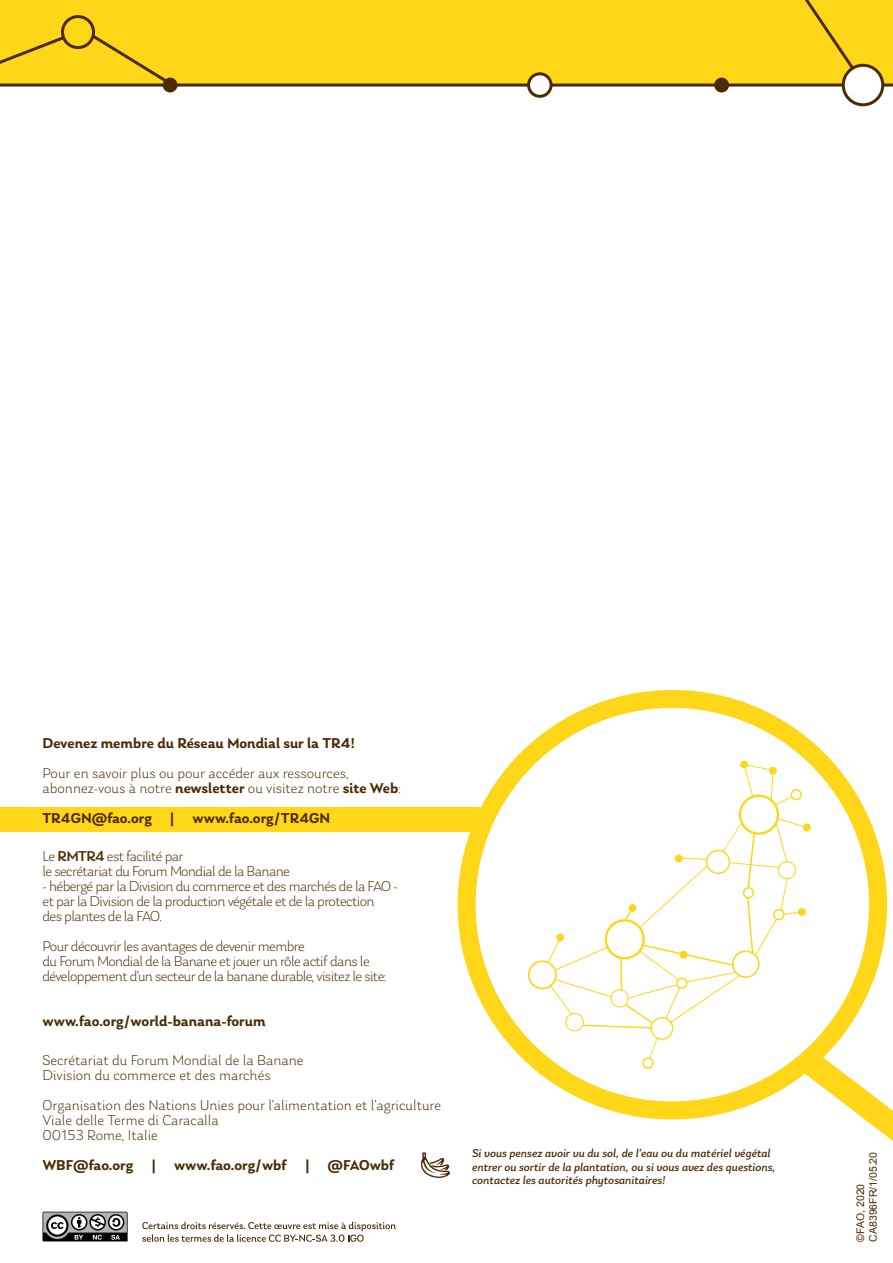
<style>
.page{position:relative;width:893px;height:1263px;background:#fff}
.page>*{position:absolute;margin:0;border:0;box-sizing:border-box;transform-origin:0 0}
.t1{font:300 15px/15px "Laca";letter-spacing:-.04em;color:#4b2a05}
.t2{font:300 15px/15px "Laca";color:#4b2a05}
.t3{font:600 15px "Laca";color:#4b2a05}
.t4{font:italic 12px/13.5px "Laca";color:#4b2a05}
.t5{font:10.5px/12.6px "Arial";color:#4b2a05}
.s1{font-weight:600}
.s2{font-weight:500}
</style>
<div class="page">
<div style="left:0;top:0;width:893px;height:85px;background:#ffd618"></div>
<hr style="left:0;top:84px;width:893px;height:3px;background:#4b2a05">
<div style="left:529px;top:74px;width:22px;height:22px;background:#fff;border-radius:50%"></div>
<div style="left:527px;top:72px;width:26px;height:26px;border:3px solid #4b2a05;border-radius:50%"></div>
<div style="left:714px;top:78px;width:15px;height:14px;background:#4b2a05;border-radius:50%"></div>
<div style="left:163px;top:78px;width:15px;height:14px;background:#4b2a05;border-radius:50%"></div>
<svg style="left:781px;top:0;width:85px;height:88px"></svg>
<svg style="left:0;top:22px;width:173px;height:65px"></svg>
<div style="left:62px;top:17px;width:32px;height:31px;background:#ffd618;border-radius:50%"></div>
<div style="left:61px;top:15px;width:34px;height:34px;border:3px solid #4b2a05;border-radius:50%"></div>
<div style="left:843px;top:65px;width:40px;height:40px;background:#fff;border-radius:50%"></div>
<div style="left:842px;top:64px;width:42px;height:42px;border:3px solid #4b2a05;border-radius:50%"></div>
<svg style="left:458px;top:690px;width:429px;height:429px"></svg>
<div style="left:0;top:808px;width:488px;height:24px;background:#ffd618"></div>
<svg style="left:802px;top:1052px;width:91px;height:89px"></svg>
<svg style="left:526px;top:760px;width:285px;height:309px"></svg>
<svg style="left:421px;top:1152px;width:29px;height:26px"></svg>
<svg style="left:43px;top:1212px;width:85px;height:29px"></svg>
<svg style="left:142px;top:1222px;width:254px;height:20px"></svg>
<p class="t3" style="left:43px;top:734px;width:314px">Devenez membre du Réseau Mondial sur la TR4!</p>
<p class="t2" style="left:43px;top:765px;width:360px">Pour en savoir plus ou pour accéder aux ressources, abonnez-vous à notre <span class="s1">newsletter</span> ou visitez notre <span class="s1">site Web</span>:</p>
<p class="t3" style="left:43px;top:809px;width:289px">TR4GN@fao.org | www.fao.org/TR4GN</p>
<p class="t1" style="left:43px;top:849px;width:249px">Le <span class="s2">RMTR4</span> est facilité par<br>le secrétariat du Forum Mondial de la Banane</p>
<p class="t1" style="left:43px;top:879px;width:357px">- hébergé par la Division du commerce et des marchés de la FAO - et par la Division de la production végétale et de la protection des plantes de la FAO.</p>
<p class="t1" style="left:43px;top:939px;width:346px">Pour découvrir les avantages de devenir membre<br>du Forum Mondial de la Banane et jouer un rôle actif dans le développement d’un secteur de la banane durable, visitez le site:</p>
<p class="t3" style="left:43px;top:1012px;width:225px">www.fao.org/world-banana-forum</p>
<p class="t2" style="left:43px;top:1052px;width:263px">Secrétariat du Forum Mondial de la Banane<br>Division du commerce et des marchés</p>
<p class="t2" style="left:43px;top:1097px;width:400px">Organisation des Nations Unies pour l’alimentation et l’agriculture<br>Viale delle Terme di Caracalla<br>00153 Rome, Italie</p>
<p class="t3" style="left:43px;top:1156px;width:354px">WBF@fao.org | www.fao.org/wbf | @FAOwbf</p>
<p class="t4" style="left:472px;top:1146px;width:305px">Si vous pensez avoir vu du sol, de l’eau ou du matériel végétal entrer ou sortir de la plantation, ou si vous avez des questions, contactez les autorités phytosanitaires!</p>
<p class="t5" style="left:854px;top:1242px;width:91px;rotate:-90deg">©FAO, 2020<br>CA8396FR/1/05.20</p>
</div>
